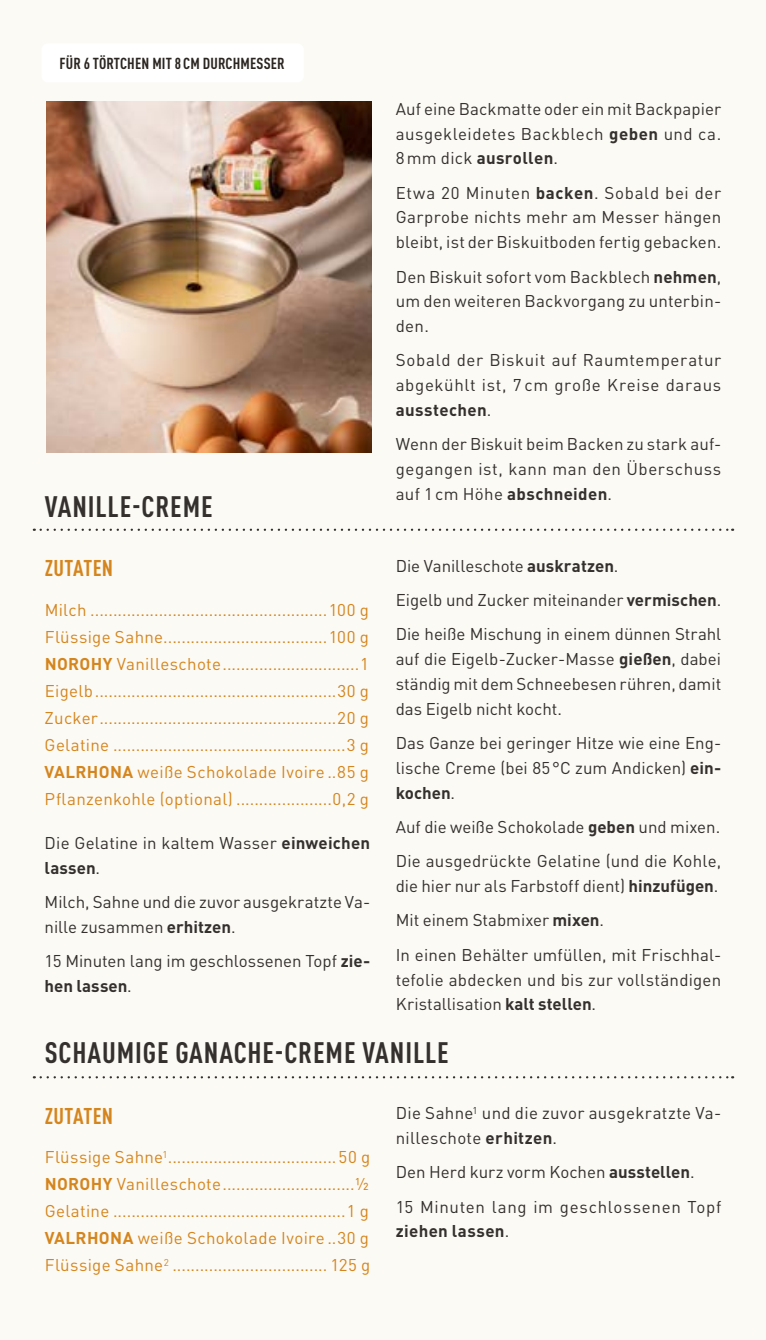
<style>
.page{position:relative;width:766px;height:1340px;background:#fff}
.page>*{position:absolute;margin:0;border:0;box-sizing:border-box;transform-origin:0 0}
.t1{font:700 condensed 29.25px "DINOT";letter-spacing:.03em;color:#33302e}
.t2{font:700 condensed 22.5px "DINOT";letter-spacing:.015em;color:#d5851d}
.t3{font:16.88px/24.8px "DINOT";letter-spacing:.01em;color:#33302e}
.t4{font:16.88px/27px "DINOT";letter-spacing:.02em;color:#d5851d;text-align:justify}
.t5{font:16.88px/34.4px "DINOT";letter-spacing:.04em;color:#33302e}
.t6{font:700 16.88px "DINOT";letter-spacing:.02em;color:#33302e}
.t7{font:700 condensed 15.75px "DINOT";letter-spacing:.01em;color:#2a2520}
.s1{font-weight:700}
.s2{font-weight:400}
</style>
<div class="page">
<div style="left:0;top:0;width:765px;height:1339px;background:#fcfaf5"></div>
<svg style="left:41px;top:1076px;width:692px;height:2px"></svg>
<img style="left:46px;top:102px;width:326px;height:351px">
<svg style="left:41px;top:528px;width:692px;height:3px"></svg>
<div style="left:41px;top:43px;width:263px;height:39px;background:#fff;border-radius:6px"></div>
<p class="t7" style="left:59px;top:54px;width:227px">FÜR 6 TÖRTCHEN MIT 8 CM DURCHMESSER</p>
<h1 class="t1" style="left:45px;top:488px;width:169px">VANILLE-CREME</h1>
<h2 class="t2" style="left:45px;top:554px;width:70px">ZUTATEN</h2>
<p class="t4" style="left:45px;top:595px;width:326px">Milch ....................................................100 g Flüssige Sahne....................................100 g <span class="s1">NOROHY</span> Vanilleschote..............................1<br>Eigelb.....................................................30 g Zucker....................................................20 g Gelatine ...................................................3 g <span class="s1">VALRHONA</span> weiße Schokolade Ivoire ..85 g Pflanzenkohle (optional) .....................0,2 g</p>
<p class="t3" style="left:45px;top:829px;width:327px">Die Gelatine in kaltem Wasser <span class="s1">einweichen lassen</span>.</p>
<p class="t3" style="left:45px;top:888px;width:327px">Milch, Sahne und die zuvor ausgekratzte Va&shy;nille zusammen <span class="s1">erhitzen</span>.</p>
<p class="t3" style="left:45px;top:947px;width:327px">15 Minuten lang im geschlossenen Topf <span class="s1">zie&shy;hen lassen</span>.</p>
<p class="t3" style="left:395px;top:96px;width:327px;text-align:justify">Auf eine Backmatte oder ein mit Backpapier ausgekleidetes Backblech <span class="s1">geben</span> und ca.<br>8mm dick <span class="s1">ausrollen</span>.</p>
<p class="t3" style="left:395px;top:179px;width:327px;text-align:justify">Etwa 20 Minuten <span class="s1">backen</span>. Sobald bei der Garprobe nichts mehr am Messer hängen bleibt, ist der Biskuitboden fertig gebacken.</p>
<p class="t3" style="left:395px;top:263px;width:327px;text-align:justify">Den Biskuit sofort vom Backblech <span class="s1">nehmen</span>, um den weiteren Backvorgang zu unterbin&shy;den.</p>
<p class="t3" style="left:395px;top:347px;width:327px;text-align:justify">Sobald der Biskuit auf Raumtemperatur abgekühlt ist, 7 cm große Kreise daraus <span class="s1">ausstechen</span>.</p>
<p class="t3" style="left:395px;top:431px;width:327px;text-align:justify">Wenn der Biskuit beim Backen zu stark auf&shy;gegangen ist, kann man den Überschuss auf 1cm Höhe <span class="s1">abschneiden</span>.</p>
<p class="t3" style="left:395px;top:547px;width:327px;line-height:34.4px">Die Vanilleschote <span class="s1">auskratzen</span>.<br>Eigelb und Zucker miteinander <span class="s1">vermischen</span>.<br>Die heiße Mischung in einem dünnen Strahl</p>
<p class="t3" style="left:395px;top:646px;width:327px;text-align:justify">auf die Eigelb-Zucker-Masse <span class="s1">gießen</span>, dabei ständig mit dem Schneebesen rühren, damit das Eigelb nicht kocht.</p>
<p class="t3" style="left:395px;top:730px;width:327px;text-align:justify">Das Ganze bei geringer Hitze wie eine Eng&shy;lische Creme (bei 85°C zum Andicken) <span class="s1">ein&shy;kochen</span>.</p>
<p class="t3" style="left:395px;top:809px;width:327px;line-height:34.4px">Auf die weiße Schokolade <span class="s1">geben</span> und mixen.<br>Die ausgedrückte Gelatine (und die Kohle,</p>
<p class="t3" style="left:395px;top:868px;width:327px;line-height:34.4px">die hier nur als Farbstoff dient) <span class="s1">hinzufügen</span>.<br>Mit einem Stabmixer <span class="s1">mixen</span>.<br>In einen Behälter umfüllen, mit Frischhal-</p>
<p class="t3" style="left:395px;top:966px;width:327px">tefolie abdecken und bis zur vollständigen<br>Kristallisation <span class="s1">kalt stellen</span>.</p>
<h1 class="t1" style="left:45px;top:1035px;width:405px">SCHAUMIGE GANACHE-CREME VANILLE</h1>
<h2 class="t2" style="left:45px;top:1101px;width:70px">ZUTATEN</h2>
<p class="t4" style="left:45px;top:1143px;width:124px">Flüssige Sahne<sup>1</sup></p>
<p class="t4" style="left:45px;top:1143px;width:327px;text-indent:294px">50 g <span class="s1">NOROHY</span> Vanilleschote.............................½ Gelatine ...................................................1 g <span class="s1">VALRHONA</span> weiße Schokolade Ivoire ..30 g Flüssige Sahne<sup>2</sup></p>
<p class="t4" style="left:330px;top:1251px;width:41px">125 g</p>
<p class="t3" style="left:395px;top:1100px;width:327px">Die Sahne<sup>1</sup> und die zuvor ausgekratzte Va&shy;nilleschote <span class="s1">erhitzen</span>.</p>
<p class="t5" style="left:395px;top:1154px;width:327px">Den Herd kurz vorm Kochen <span class="s1">ausstellen</span>.<br>15 Minuten lang im geschlossenen Topf</p>
<p class="t6" style="left:395px;top:1219px;width:115px">ziehen lassen<span class="s2">.</span></p>
</div>
